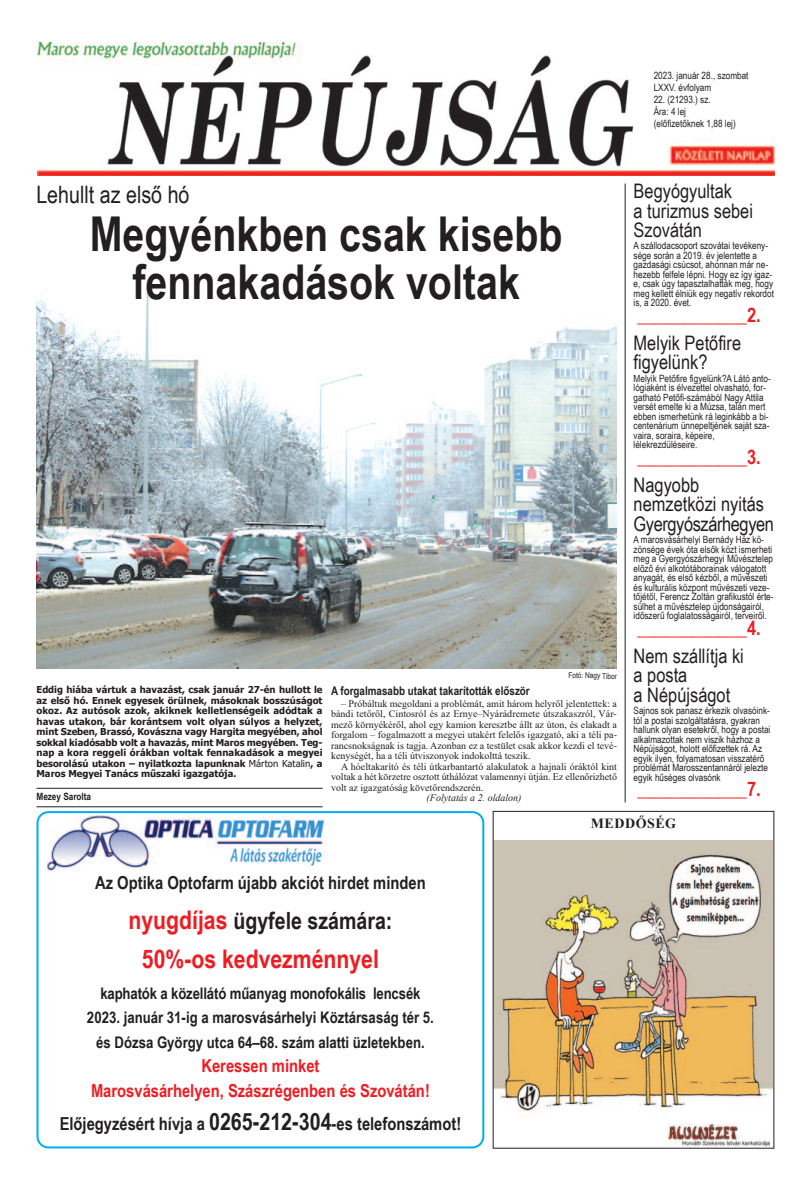
<style>
.page{position:relative;width:811px;height:1191px;background:#fff}
.page>*{position:absolute;margin:0;border:0;box-sizing:border-box;transform-origin:0 0}
.t1{font:700 48px/48px "Arial Narrow";color:#231f20;text-align:center}
.t2{font:700 25.7px "Arial Narrow";color:#ee1d23}
.t3{font:24px "Arial Narrow";color:#231f20}
.t4{font:700 23.7px "Arial Narrow";color:#231f20}
.t5{font:20px/19.5px "Arial Narrow";color:#231f20}
.t6{font:700 20px "Arial Narrow";color:#ee1d23}
.t7{font:700 17.9px "Arial Narrow";color:#231f20}
.t8{font:700 17.9px/24.5px "Arial Narrow";color:#ee1d23;text-align:center}
.t9{font:700 16px/24.5px "Arial Narrow";color:#231f20;text-align:center}
.t10{font:700 14px "Times New Roman";letter-spacing:.035em;color:#231f20}
.t11{font:700 12px "Arial Narrow";color:#231f20}
.t12{font:10px/9.5px "Arial Narrow";color:#231f20}
.t13{font:10px/10.5px "Times New Roman";color:#231f20;text-align:justify}
.t14{font:italic 10px "Times New Roman";color:#231f20}
.t15{font:700 10px "Arial Narrow";color:#231f20}
.t16{font:700 9.5px/10.5px "Tahoma";color:#231f20;text-align:justify}
.t17{font:8px "Arial Narrow";letter-spacing:-.005em;color:#231f20}
.s1{font-weight:400}
.s2{font-size:25.7px;color:#ee1d23}
.s3{font-size:23.9px}
</style>
<div class="page">
<img style="left:37px;top:287px;width:579px;height:381px">
<img style="left:495px;top:841px;width:277px;height:305px">
<div style="left:493px;top:811px;width:281px;height:337px;border:1px solid #231f20"></div>
<div style="left:37px;top:43px;width:737px;height:135px;background:linear-gradient(to right,#ee392c,#ee392c)"></div>
<img style="left:37px;top:43px;width:737px;height:132px">
<hr style="left:36px;top:806px;width:287px;height:1px;background:#231f20">
<hr style="left:36px;top:788px;width:287px;height:1px;background:#231f20">
<hr style="left:625px;top:183px;width:1px;height:619px;background:#231f20">
<img style="left:667px;top:1123px;width:102px;height:23px">
<svg style="left:36px;top:811px;width:448px;height:337px"></svg>
<div style="left:48px;top:814px;width:428px;height:57px;background:#fff"></div>
<img style="left:48px;top:815px;width:277px;height:56px">
<p class="t12" style="left:653px;top:70px;width:96px">2023. január 28., szombat</p>
<p class="t12" style="left:653px;top:82px;width:59px">LXXV. évfolyam</p>
<p class="t12" style="left:653px;top:94px;width:58px">22. (21293.) sz.</p>
<p class="t12" style="left:653px;top:106px;width:34px">Ára: 4 lej</p>
<p class="t12" style="left:653px;top:118px;width:84px">(előfizetőknek 1,88 lej)</p>
<p class="t5" style="left:633px;top:181px;width:121px">Begyógyultak<br>a turizmus sebei<br>Szovátán</p>
<p class="t12" style="left:633px;top:241px;width:142px">A szállodacsoport szovátai tevékeny&shy;sége során a 2019. év jelentette a gazdasági csúcsot, ahonnan már ne&shy;hezebb felfele lépni. Hogy ez így igaz&shy;e, csak úgy tapasztalhatták meg, hogy meg kellett élniük egy negatív rekordot is, a 2020. évet.</p>
<p class="t6" style="left:637px;top:303px;width:125px">____________2.</p>
<p class="t5" style="left:633px;top:333px;width:109px">Melyik Petőfire figyelünk?</p>
<p class="t12" style="left:633px;top:373px;width:139px">Melyik Petőfire figyelünk?A Látó anto&shy;lógiaként is élvezettel olvasható, for&shy;gatható Petőfi-számából Nagy Attila versét emelte ki a Múzsa, talán mert ebben ismerhetünk rá leginkább a bi&shy;centenárium ünnepeltjének saját sza&shy;vaira, soraira, képeire, lélekrezdüléseire.</p>
<p class="t6" style="left:637px;top:445px;width:125px">____________3.</p>
<p class="t5" style="left:633px;top:475px;width:142px">Nagyobb nemzetközi nyitás<br>Gyergyószárhegyen</p>
<p class="t12" style="left:633px;top:535px;width:141px">A marosvásárhelyi Bernády Ház kö&shy;zönsége évek óta elsők közt ismerheti meg a Gyergyószárhegyi Művésztelep előző évi alkotótáborainak válogatott anyagát, és első kézből, a művészeti és kulturális központ művészeti veze&shy;tőjétől, Ferencz Zoltán grafikustól érte&shy;sülhet a művésztelep újdonságairól, időszerű foglalatosságairól, terveiről.</p>
<p class="t6" style="left:637px;top:616px;width:125px">____________4.</p>
<p class="t5" style="left:633px;top:646px;width:112px">Nem szállítja ki a posta<br>a Népújságot</p>
<p class="t12" style="left:633px;top:705px;width:138px">Sajnos sok panasz érkezik olvasóink&shy;tól a postai szolgáltatásra, gyakran hallunk olyan esetekről, hogy a postai alkalmazottak nem viszik házhoz a Népújságot, holott előfizettek rá. Az egyik ilyen, folyamatosan visszatérő problémát Marosszentannáról jelezte egyik hűséges olvasónk</p>
<p class="t6" style="left:637px;top:777px;width:125px">____________7.</p>
<p class="t10" style="left:591px;top:816px;width:87px">MEDDŐSÉG</p>
<p class="t3" style="left:36px;top:180px;width:155px">Lehullt az első hó</p>
<p class="t1" style="left:90px;top:210px;width:474px">Megyénkben csak kisebb fennakadások voltak</p>
<p class="t17" style="left:568px;top:671px;width:50px">Fotó: Nagy Tibor</p>
<p class="t16" style="left:36px;top:684px;width:288px">Eddig hiába vártuk a havazást, csak január 27-én hullott le az első hó. Ennek egyesek örülnek, másoknak bosszúságot okoz. Az autósok azok, akiknek kelletlenségeik adódtak a havas utakon, bár korántsem volt olyan súlyos a helyzet, mint Szeben, Brassó, Kovászna vagy Hargita megyében, ahol sokkal kiadósabb volt a havazás, mint Maros megyében. Teg&shy;nap a kora reggeli órákban voltak fennakadások a megyei besorolású utakon – nyilatkozta lapunknak <span class="s1">Márton Katalin</span>, a Maros Megyei Tanács műszaki igazgatója.</p>
<p class="t11" style="left:331px;top:683px;width:200px">A forgalmasabb utakat takarították először</p>
<p class="t13" style="left:331px;top:698px;width:287px;text-indent:10px">– Próbáltuk megoldani a problémát, amit három helyről jelentettek: a bándi tetőről, Cintosról és az Ernye–Nyárádremete útszakaszról, Vár&shy;mező környékéről, ahol egy kamion keresztbe állt az úton, és elakadt a forgalom – fogalmazott a megyei utakért felelős igazgató, aki a téli pa&shy;rancsnokságnak is tagja. Azonban ez a testület csak akkor kezdi el tevé&shy;kenységét, ha a téli útviszonyok indokolttá teszik.</p>
<p class="t13" style="left:331px;top:761px;width:287px;text-indent:10px">A hóeltakarító és téli útkarbantartó alakulatok a hajnali óráktól kint voltak a hét körzetre osztott úthálózat valamennyi útján. Ez ellenőrizhető volt az igazgatóság követőrendszerén.</p>
<p class="t14" style="left:426px;top:792px;width:97px">(Folytatás a 2. oldalon)</p>
<p class="t15" style="left:36px;top:791px;width:56px">Mezey Sarolta</p>
<p class="t7" style="left:95px;top:872px;width:332px">Az Optika Optofarm újabb akciót hirdet minden</p>
<p class="t4" style="left:128px;top:906px;width:265px"><span class="s2">nyugdíjas</span> ügyfele számára:</p>
<p class="t2" style="left:142px;top:944px;width:238px">50%-os kedvezménnyel</p>
<p class="t9" style="left:87px;top:980px;width:348px">kaphatók a közellátó műanyag monofokális lencsék<br>2023. január 31-ig a marosvásárhelyi Köztársaság tér 5. és Dózsa György utca 64–68. szám alatti üzletekben.</p>
<p class="t8" style="left:91px;top:1053px;width:340px">Keressen minket<br>Marosvásárhelyen, Szászrégenben és Szovátán!</p>
<p class="t7" style="left:60px;top:1113px;width:403px">Előjegyzésért hívja a <span class="s3">0265-212-304</span>-es telefonszámot!</p>
</div>
